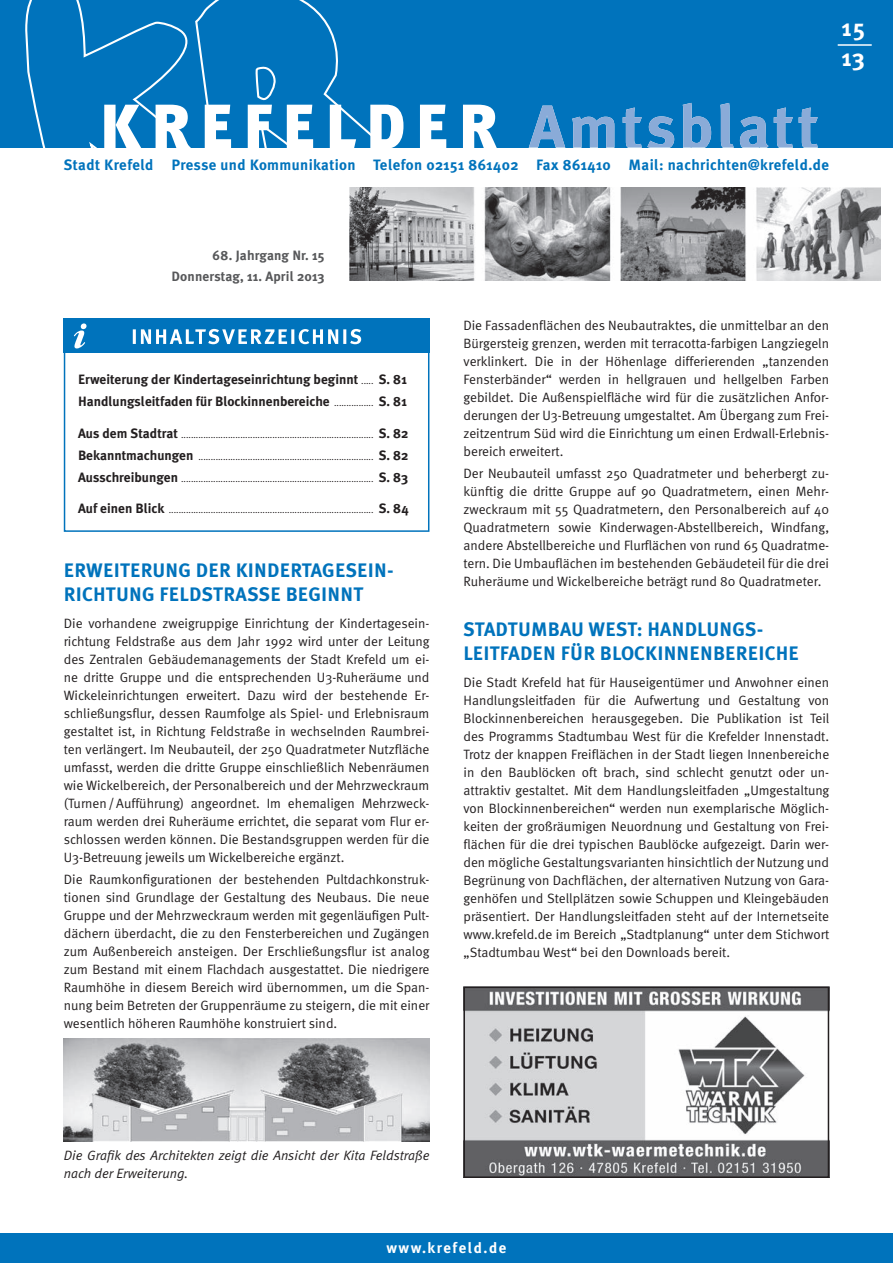
<style>
.page{position:relative;width:893px;height:1263px;background:#fff}
.page>*{position:absolute;margin:0;border:0;box-sizing:border-box;transform-origin:0 0}
.t1{font:700 24px/30px "Meta Plus";color:#fff}
.t2{font:700 19.5px/24px "Meta Plus";letter-spacing:.01em;color:#0073bc}
.t3{font:700 15px "Meta Plus";letter-spacing:.025em;color:#0073bc}
.t4{font:700 15px "Meta Plus";letter-spacing:.1em;color:#fff}
.t5{font:13.5px/18px "Meta Normal";color:#231f20;text-align:justify}
.t6{font:700 13.5px/22.2px "Meta Plus";color:#231f20}
.t7{font:italic 13.5px/18px "Meta Normal";color:#231f20}
.t8{font:700 13.5px/21px "Meta Plus";letter-spacing:.01em;color:#57585a;text-align:right}
.t9{font:9px "Meta Normal";color:#231f20}
.s1{font-family:"Meta Normal";font-weight:400;font-size:9px}
.s2{font-family:"Meta Plus";font-weight:700;font-size:13.5px}
</style>
<div class="page">
<div style="left:0;top:0;width:893px;height:147px;background:#0073bc"></div>
<svg style="left:24px;top:0;width:366px;height:148px"></svg>
<img style="left:349px;top:187px;width:531px;height:94px">
<svg style="left:104px;top:105px;width:393px;height:43px"></svg>
<svg style="left:528px;top:103px;width:290px;height:45px"></svg>
<div style="left:0;top:1233px;width:893px;height:30px;background:#0073bc"></div>
<hr style="left:838px;top:44px;width:34px;height:2px;background:#fff">
<img style="left:466px;top:989px;width:360px;height:186px">
<div style="left:463px;top:986px;width:366px;height:192px;border:2px solid #231f20"></div>
<div style="left:64px;top:319px;width:365px;height:213px;border:2px solid #0073bc"></div>
<div style="left:95px;top:319px;width:334px;height:34px;background:#0073bc"></div>
<div style="left:64px;top:319px;width:34px;height:34px;background:#0073bc"></div>
<svg style="left:74px;top:323px;width:13px;height:25px"></svg>
<svg style="left:133px;top:329px;width:228px;height:15px"></svg>
<img style="left:64px;top:1039px;width:365px;height:103px">
<h1 class="t1" style="left:842px;top:14px;width:25px">15<br>13</h1>
<p class="t3" style="left:64px;top:159px;width:767px">Stadt Krefeld Presse und Kommunikation Telefon 02151 861402 Fax 861410 Mail: nachrichten@krefeld.de</p>
<p class="t8" style="left:172px;top:245px;width:155px">68. Jahrgang Nr. 15<br>Donnerstag, 11. April 2013</p>
<p class="t6" style="left:78px;top:369px;width:330px">Erweiterung der Kindertageseinrichtung beginnt <span class="s1">.....</span> S. 81<br>Handlungs leitfaden für Blockinnenbereiche <span class="s1">................</span> S. 81</p>
<p class="t9" style="left:78px;top:429px;width:332px"><span class="s2">Aus dem Stadtrat</span> .............................................................................. <span class="s2">S. 82</span></p>
<p class="t9" style="left:78px;top:451px;width:332px"><span class="s2">Bekanntmachungen</span> ....................................................................... <span class="s2">S. 82</span></p>
<p class="t9" style="left:78px;top:474px;width:332px"><span class="s2">Ausschreibungen</span> .............................................................................. <span class="s2">S. 83</span></p>
<p class="t9" style="left:78px;top:505px;width:332px"><span class="s2">Auf einen Blick</span> ................................................................................... <span class="s2">S. 84</span></p>
<h2 class="t2" style="left:64px;top:560px;width:331px">ERWEITERUNG DER KINDERTAGESEIN-<br>RICHTUNG FELDSTRASSE BEGINNT</h2>
<p class="t5" style="left:64px;top:614px;width:367px">Die vorhandene zweigruppige Einrichtung der Kindertagesein&shy;richtung Feldstraße aus dem Jahr 1992 wird unter der Leitung des Zentralen Gebäudemanagements der Stadt Krefeld um ei&shy;ne dritte Gruppe und die entsprechenden U3-Ruheräume und Wickeleinrichtungen erweitert. Dazu wird der bestehende Er&shy;schließungsflur, dessen Raumfolge als Spiel- und Erlebnisraum gestaltet ist, in Richtung Feldstraße in wechselnden Raumbrei&shy;ten verlängert. Im Neubauteil, der 250 Quadratmeter Nutzfläche umfasst, werden die dritte Gruppe einschließlich Nebenräumen wie Wickelbereich, der Personalbereich und der Mehrzweckraum (Turnen / Aufführung) angeordnet. Im ehemaligen Mehrzweck&shy;raum werden drei Ruheräume errichtet, die separat vom Flur er&shy;schlossen werden können. Die Bestandsgruppen werden für die U3-Betreuung jeweils um Wickelbereiche ergänzt.</p>
<p class="t5" style="left:64px;top:870px;width:367px">Die Raumkonfigurationen der bestehenden Pultdachkonstruk&shy;tionen sind Grundlage der Gestaltung des Neubaus. Die neue Gruppe und der Mehrzweckraum werden mit gegenläufigen Pult&shy;dächern überdacht, die zu den Fensterbereichen und Zugängen zum Außenbereich ansteigen. Der Erschließungsflur ist analog zum Bestand mit einem Flachdach ausgestattet. Die niedrigere Raumhöhe in diesem Bereich wird übernommen, um die Span&shy;nung beim Betreten der Gruppenräume zu steigern, die mit einer wesentlich höheren Raumhöhe konstruiert sind.</p>
<p class="t5" style="left:463px;top:316px;width:367px">Die Fassadenflächen des Neubautraktes, die unmittelbar an den Bürgersteig grenzen, werden mit terracotta-farbigen Langziegeln verklinkert. Die in der Höhenlage differierenden „tanzenden Fensterbänder“ werden in hellgrauen und hellgelben Farben gebildet. Die Außenspielfläche wird für die zusätzlichen Anfor&shy;derungen der U3-Betreuung umgestaltet. Am Übergang zum Frei&shy;zeitzentrum Süd wird die Einrichtung um einen Erdwall-Erlebnis&shy;bereich erweitert.</p>
<p class="t5" style="left:463px;top:464px;width:367px">Der Neubauteil umfasst 250 Quadratmeter und beherbergt zu&shy;künftig die dritte Gruppe auf 90 Quadratmetern, einen Mehr&shy;zweckraum mit 55 Quadratmetern, den Personalbereich auf 40<br>Quadratmetern sowie Kinderwagen-Abstellbereich, Windfang, andere Abstellbereiche und Flurflächen von rund 65 Quadratme&shy;tern. Die Umbauflächen im bestehenden Gebäudeteil für die drei Ruheräume und Wickelbereiche beträgt rund 80 Quadratmeter.</p>
<h2 class="t2" style="left:463px;top:619px;width:337px">STADTUMBAU WEST: HANDLUNGS-<br>LEITFADEN FÜR BLOCKINNENBEREICHE</h2>
<p class="t5" style="left:463px;top:673px;width:367px">Die Stadt Krefeld hat für Hauseigentümer und Anwohner einen Handlungsleitfaden für die Aufwertung und Gestaltung von Block innenbereichen herausgegeben. Die Publikation ist Teil des Programms Stadtumbau West für die Krefelder Innenstadt.<br>Trotz der knappen Freiflächen in der Stadt liegen Innenbereiche in den Baublöcken oft brach, sind schlecht genutzt oder un&shy;attraktiv gestaltet. Mit dem Handlungsleitfaden „Umgestaltung von Blockinnenbereichen“ werden nun exemplarische Möglich&shy;keiten der großräumigen Neuordnung und Gestaltung von Frei&shy;flächen für die drei typischen Baublöcke aufgezeigt. Darin wer&shy;den mögliche Gestaltungsvarianten hinsichtlich der Nutzung und Begrünung von Dachflächen, der alternativen Nutzung von Gara&shy;genhöfen und Stellplätzen sowie Schuppen und Kleingebäuden präsentiert. Der Handlungsleitfaden steht auf der Internetseite www.krefeld.de im Bereich „Stadtplanung“ unter dem Stichwort „Stadtumbau West“ bei den Downloads bereit.</p>
<p class="t7" style="left:64px;top:1147px;width:367px">Die Grafik des Architekten zeigt die Ansicht der Kita Feldstraße nach der Erweiterung.</p>
<p class="t4" style="left:386px;top:1242px;width:122px">www.krefeld.de</p>
</div>
